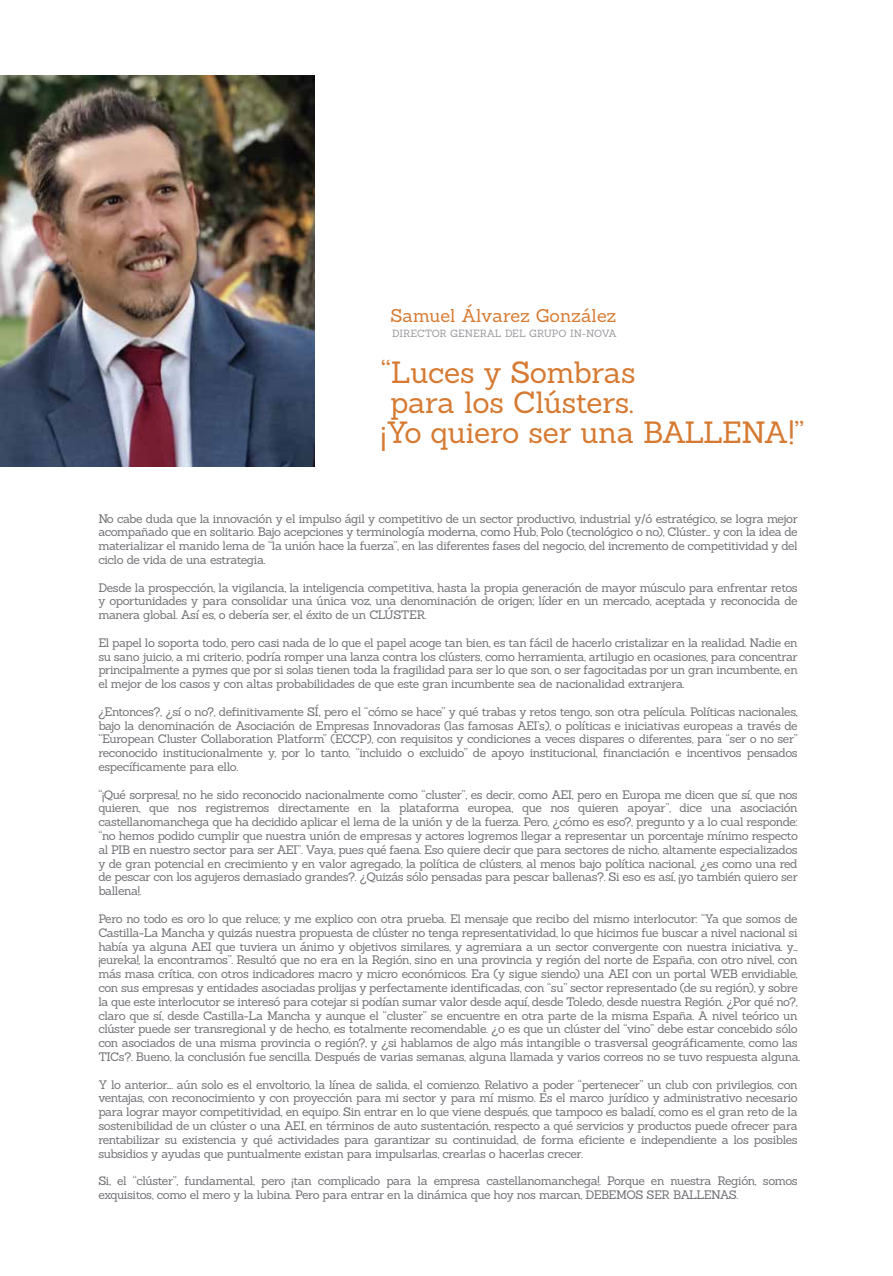
<style>
.page{position:relative;width:893px;height:1276px;background:#fff}
.page>*{position:absolute;margin:0;border:0;box-sizing:border-box;transform-origin:0 0}
.t1{font:30px "Sanchez";letter-spacing:-.01em;color:#d67a32}
.t2{font:18px "Sanchez";letter-spacing:.005em;color:#d67a32}
.t3{font:12px/13.8px "Sanchez";letter-spacing:-.035em;color:#727277;text-align:justify}
.t4{font:10.2px "Sanchez";letter-spacing:-.005em;color:#9c9ba0}
</style>
<div class="page">
<img style="left:0;top:75px;width:314px;height:391px">
<h2 class="t2" style="left:390px;top:304px;width:227px">Samuel Álvarez González</h2>
<h1 class="t1" style="left:381px;top:353px;width:256px">“Luces y Sombras</h1>
<h1 class="t1" style="left:390px;top:383px;width:245px">para los Clústers.</h1>
<h1 class="t1" style="left:381px;top:413px;width:425px">¡Yo quiero ser una BALLENA!”</h1>
<p class="t4" style="left:392px;top:326px;width:226px">DIRECTOR GENERAL DEL GRUPO IN-NOVA</p>
<p class="t3" style="left:98px;top:511px;width:701px">No cabe duda que la innovación y el impulso ágil y competitivo de un sector productivo, industrial y/ó estratégico, se logra mejor acompañado que en solitario. Bajo acepciones y terminología moderna, como Hub, Polo (tecnológico o no), Clúster… y con la idea de materializar el manido lema de “la unión hace la fuerza”, en las diferentes fases del negocio, del incremento de competitividad y del ciclo de vida de una estrategia.</p>
<p class="t3" style="left:98px;top:580px;width:701px">Desde la prospección, la vigilancia, la inteligencia competitiva, hasta la propia generación de mayor músculo para enfrentar retos y oportunidades y para consolidar una única voz, una denominación de origen; líder en un mercado, aceptada y reconocida de manera global. Así es, o debería ser, el éxito de un CLÚSTER.</p>
<p class="t3" style="left:98px;top:635px;width:701px">El papel lo soporta todo, pero casi nada de lo que el papel acoge tan bien, es tan fácil de hacerlo cristalizar en la realidad. Nadie en su sano juicio, a mi criterio, podría romper una lanza contra los clústers, como herramienta, artilugio en ocasiones, para concentrar principalmente a pymes que por si solas tienen toda la fragilidad para ser lo que son, o ser fagocitadas por un gran incumbente, en el mejor de los casos y con altas probabilidades de que este gran incumbente sea de nacionalidad extranjera.</p>
<p class="t3" style="left:98px;top:704px;width:701px">¿Entonces?, ¿sí o no?, definitivamente SÍ, pero el “cómo se hace” y qué trabas y retos tengo, son otra película. Políticas nacionales, bajo la denominación de Asociación de Empresas Innovadoras (las famosas AEI’s), o políticas e iniciativas europeas a través de “European Cluster Collaboration Platform” (ECCP), con requisitos y condiciones a veces dispares o diferentes, para “ser o no ser” reconocido institucionalmente y, por lo tanto, “incluido o excluido” de apoyo institucional, financiación e incentivos pensados específicamente para ello.</p>
<p class="t3" style="left:98px;top:787px;width:701px">“¡Qué sorpresa!, no he sido reconocido nacionalmente como “cluster”, es decir, como AEI, pero en Europa me dicen que sí, que nos quieren, que nos registremos directamente en la plataforma europea, que nos quieren apoyar”, dice una asociación castellanomanchega que ha decidido aplicar el lema de la unión y de la fuerza. Pero, ¿cómo es eso?, pregunto y a lo cual responde: “no hemos podido cumplir que nuestra unión de empresas y actores logremos llegar a representar un porcentaje mínimo respecto al PIB en nuestro sector para ser AEI”. Vaya, pues qué faena. Eso quiere decir que para sectores de nicho, altamente especializados y de gran potencial en crecimiento y en valor agregado, la política de clústers, al menos bajo política nacional, ¿es como una red de pescar con los agujeros demasiado grandes?. ¿Quizás sólo pensadas para pescar ballenas?. Si eso es así, ¡yo también quiero ser ballena!.</p>
<p class="t3" style="left:98px;top:911px;width:703px;text-align:left">Pero no todo es oro lo que reluce; y me explico con otra prueba. El mensaje que recibo del mismo interlocutor: “Ya que somos de Castilla-La Mancha y quizás nuestra propuesta de clúster no tenga representatividad, lo que hicimos fue buscar a nivel nacional si había ya alguna AEI que tuviera un ánimo y objetivos similares, y agremiara a un sector convergente con nuestra iniciativa. y… ¡eureka!, la encontramos”. Resultó que no era en la Región, sino en una provincia y región del norte de España, con otro nivel, con más masa crítica, con otros indicadores macro y micro económicos. Era (y sigue siendo) una AEI con un portal WEB envidiable, con sus empresas y entidades asociadas prolijas y perfectamente identificadas, con “su” sector representado (de su región), y sobre la que este interlocutor se interesó para cotejar si podían sumar valor desde aquí, desde Toledo, desde nuestra Región. ¿Por qué no?, claro que sí, desde Castilla-La Mancha y aunque el “cluster” se encuentre en otra parte de la misma España. A nivel teórico un clúster puede ser transregional y de hecho, es totalmente recomendable. ¿o es que un clúster del “vino” debe estar concebido sólo con asociados de una misma provincia o región?, y ¿si hablamos de algo más intangible o trasversal geográficamente, como las TICs?. Bueno, la conclusión fue sencilla. Después de varias semanas, alguna llamada y varios correos no se tuvo respuesta alguna.</p>
<p class="t3" style="left:98px;top:1077px;width:701px">Y lo anterior…. aún solo es el envoltorio, la línea de salida, el comienzo. Relativo a poder “pertenecer” un club con privilegios, con ventajas, con reconocimiento y con proyección para mi sector y para mí mismo. Es el marco jurídico y administrativo necesario para lograr mayor competitividad, en equipo. Sin entrar en lo que viene después, que tampoco es baladí, como es el gran reto de la sostenibilidad de un clúster o una AEI, en términos de auto sustentación, respecto a qué servicios y productos puede ofrecer para rentabilizar su existencia y qué actividades para garantizar su continuidad, de forma eficiente e independiente a los posibles subsidios y ayudas que puntualmente existan para impulsarlas, crearlas o hacerlas crecer.</p>
<p class="t3" style="left:98px;top:1173px;width:701px">Si, el “clúster”, fundamental, pero ¡tan complicado para la empresa castellanomanchega!. Porque en nuestra Región, somos exquisitos, como el mero y la lubina. Pero para entrar en la dinámica que hoy nos marcan, DEBEMOS SER BALLENAS.</p>
</div>
